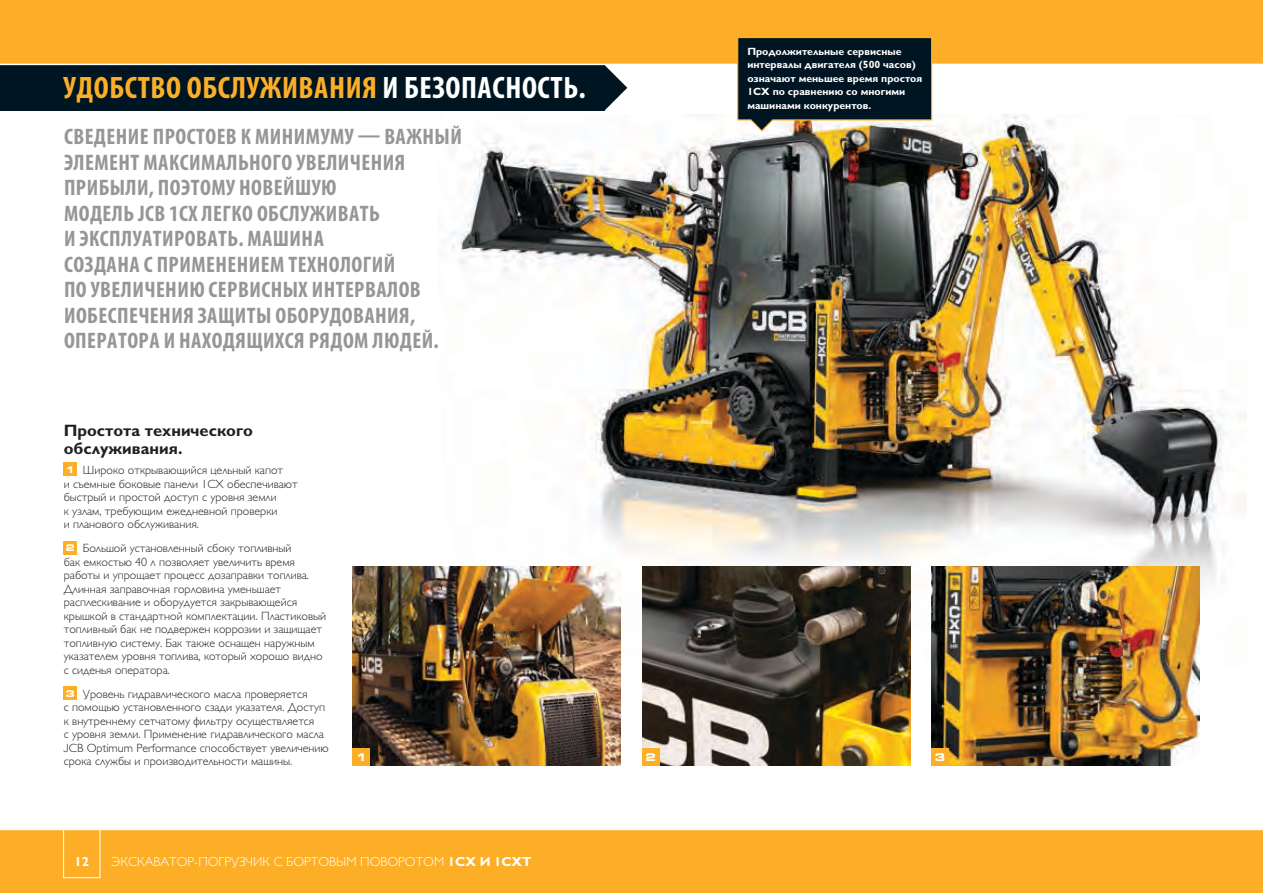
<style>
.page{position:relative;width:1263px;height:893px;background:#fff}
.page>*{position:absolute;margin:0;border:0;box-sizing:border-box;transform-origin:0 0}
.t1{font:700 condensed 31.2px "Myriad Pro";letter-spacing:.02em;color:#fcaf26}
.t2{font:700 condensed 22.5px/25.5px "Myriad Pro";letter-spacing:.02em;color:#949698}
.t3{font:700 16.5px/18.8px "Gill Sans Cyr";color:#231f20}
.t4{font:300 13.2px "Gill Sans Cyr";color:#fff}
.t5{font:700 13.2px "Gill Sans Cyr";color:#fff}
.t6{font:300 12px/13.5px "Gill Sans Cyr";color:#231f20}
.t7{font:700 10.5px/13.5px "Gill Sans Cyr";color:#fff}
.t8{font:700 expanded 10.5px "Square 721 BT";color:#fff}
.s1{color:#fff}
.s2{font-family:"Square 721 BT";font-weight:700;font-stretch:expanded;font-size:9.15px;color:#fff}
.s3{font-family:"JCB Light";font-weight:400}
.s4{font-weight:700}
</style>
<div class="page">
<img style="left:438px;top:115px;width:808px;height:594px">
<img style="left:642px;top:567px;width:268px;height:198px">
<img style="left:931px;top:567px;width:268px;height:198px">
<img style="left:353px;top:567px;width:268px;height:198px">
<svg style="left:605px;top:65px;width:22px;height:45px"></svg>
<div style="left:0;top:54px;width:605px;height:57px;background:#001522"></div>
<div style="left:0;top:0;width:1263px;height:64px;background:#fcaf26"></div>
<div style="left:0;top:829px;width:1263px;height:64px;background:#fcaf26"></div>
<hr style="left:0;top:829px;width:1263px;height:1px;background:#fff">
<div style="left:64px;top:463px;width:13px;height:13px;background:#fcaf26"></div>
<div style="left:64px;top:541px;width:13px;height:13px;background:#fcaf26"></div>
<div style="left:64px;top:687px;width:13px;height:13px;background:#fcaf26"></div>
<hr style="left:0;top:64px;width:1263px;height:1px;background:#fff">
<div style="left:63px;top:819px;width:37px;height:59px;border:1px solid #fff"></div>
<div style="left:931px;top:748px;width:17px;height:17px;background:#fcaf26"></div>
<div style="left:642px;top:748px;width:17px;height:17px;background:#fcaf26"></div>
<div style="left:353px;top:748px;width:17px;height:17px;background:#fcaf26"></div>
<svg style="left:737px;top:38px;width:196px;height:94px;background:#212f35"></svg>
<h1 class="t1" style="left:64px;top:69px;width:524px">УДОБСТВО ОБСЛУЖИВАНИЯ <span class="s1">И БЕЗОПАСНОСТЬ.</span></h1>
<p class="t2" style="left:64px;top:124px;width:399px">СВЕДЕНИЕ ПРОСТОЕВ К МИНИМУМУ — ВАЖНЫЙ ЭЛЕМЕНТ МАКСИМАЛЬНОГО УВЕЛИЧЕНИЯ ПРИБЫЛИ, ПОЭТОМУ НОВЕЙШУЮ<br>МОДЕЛЬ JCB 1CX ЛЕГКО ОБСЛУЖИВАТЬ<br>И ЭКСПЛУАТИРОВАТЬ. МАШИНА<br>СОЗДАНА С ПРИМЕНЕНИЕМ ТЕХНОЛОГИЙ<br>ПО УВЕЛИЧЕНИЮ СЕРВИСНЫХ ИНТЕРВАЛОВ ИОБЕСПЕЧЕНИЯ ЗАЩИТЫ ОБОРУДОВАНИЯ, ОПЕРАТОРА И НАХОДЯЩИХСЯ РЯДОМ ЛЮДЕЙ.</p>
<p class="t7" style="left:747px;top:44px;width:176px">Продолжительные сервисные интервалы двигателя (500 часов) означают меньшее время простоя<br>1CX по сравнению со многими машинами конкурентов.</p>
<h3 class="t3" style="left:64px;top:420px;width:191px">Простота технического обслуживания.</h3>
<p class="t6" style="left:64px;top:463px;width:235px"><span class="s2">1</span> Широко открывающийся цельный капот<br>и съемные боковые панели 1CX обеспечивают быстрый и простой доступ с уровня земли<br>к узлам, требующим ежедневной проверки<br>и планового обслуживания.</p>
<p class="t6" style="left:64px;top:541px;width:264px"><span class="s2">2</span> Большой установленный сбоку топливный<br>бак емкостью 40 л позволяет увеличить время работы и упрощает процесс дозаправки топлива.<br>Длинная заправочная горловина уменьшает расплескивание и оборудуется закрывающейся крышкой в стандартной комплектации. Пластиковый топливный бак не подвержен коррозии и защищает топливную систему. Бак также оснащен наружным указателем уровня топлива, который хорошо видно с сиденья оператора.</p>
<p class="t6" style="left:64px;top:687px;width:266px"><span class="s2">3</span> Уровень гидравлического масла проверяется<br>с помощью установленного сзади указателя. Доступ к внутреннему сетчатому фильтру осуществляется<br>с уровня земли. Применение гидравлического масла <span class="s3">J</span>CB Optimum Performance способствует увеличению срока службы и производительности машины.</p>
<p class="t8" style="left:356px;top:751px;width:12px">1</p>
<p class="t8" style="left:645px;top:751px;width:12px">2</p>
<p class="t8" style="left:935px;top:751px;width:12px">3</p>
<p class="t5" style="left:75px;top:854px;width:16px">12</p>
<p class="t4" style="left:112px;top:854px;width:422px">ЭКСКАВАТОР-ПОГРУЗЧИК С БОРТОВЫМ ПОВОРОТОМ <span class="s4">1CX И 1CXT</span></p>
</div>
